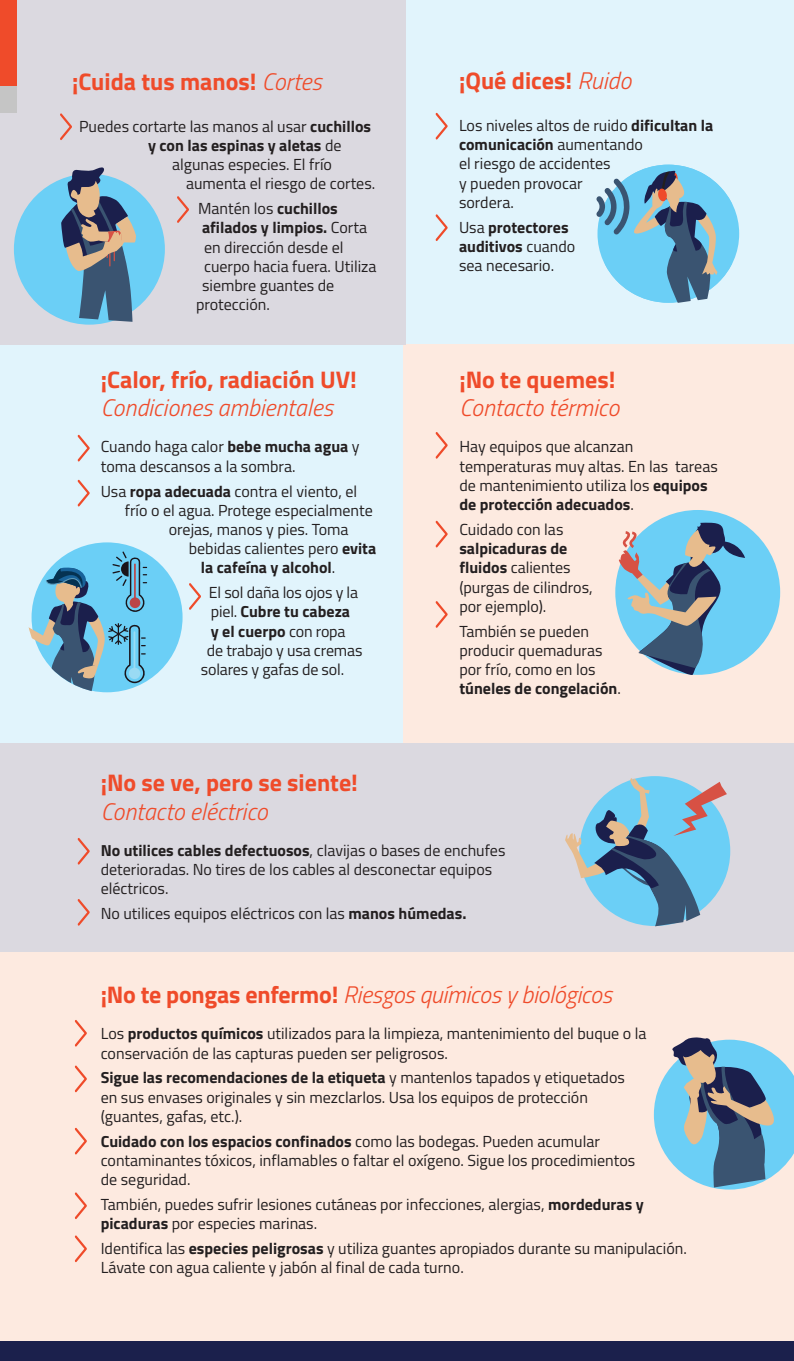
<style>
.page{position:relative;width:794px;height:1361px;background:#fff}
.page>*{position:absolute;margin:0;border:0;box-sizing:border-box;transform-origin:0 0}
.t1{font:italic 300 24px "Titillium";color:#ef4b2a}
.t2{font:700 24px "Titillium";color:#ef4b2a}
.t3{font:16px/19.2px "Titillium";color:#231f20}
.t4{font:700 16px "Titillium";color:#231f20}
.s1{font-weight:300;font-style:italic}
.s2{font-weight:700}
.s3{font-weight:400}
.s4{font-weight:700;font-style:normal}
</style>
<div class="page">
<div style="left:0;top:952px;width:794px;height:409px;background:#fdeae0"></div>
<div style="left:0;top:1341px;width:794px;height:20px;background:#1b204c"></div>
<div style="left:0;top:344px;width:405px;height:399px;background:#e1f4fc"></div>
<div style="left:404px;top:0;width:390px;height:344px;background:#e1f4fc"></div>
<div style="left:404px;top:344px;width:390px;height:399px;background:#fdeae0"></div>
<div style="left:0;top:0;width:405px;height:344px;background:#dbd9e0"></div>
<div style="left:0;top:743px;width:794px;height:209px;background:#dbd9e0"></div>
<div style="left:0;top:0;width:16px;height:86px;background:#ef4b2a"></div>
<div style="left:0;top:86px;width:16px;height:27px;background:#c5c5c5"></div>
<div style="left:14px;top:174px;width:151px;height:151px;background:#6bcff6;border-radius:50%"></div>
<svg style="left:61px;top:167px;width:75px;height:155px"></svg>
<svg style="left:435px;top:214px;width:13px;height:27px"></svg>
<svg style="left:435px;top:520px;width:13px;height:27px"></svg>
<svg style="left:435px;top:601px;width:13px;height:27px"></svg>
<svg style="left:435px;top:113px;width:13px;height:26px"></svg>
<svg style="left:435px;top:432px;width:13px;height:27px"></svg>
<svg style="left:77px;top:435px;width:13px;height:26px"></svg>
<svg style="left:77px;top:899px;width:13px;height:26px"></svg>
<svg style="left:75px;top:1127px;width:12px;height:27px"></svg>
<svg style="left:75px;top:1235px;width:12px;height:27px"></svg>
<svg style="left:75px;top:1065px;width:12px;height:27px"></svg>
<svg style="left:75px;top:1192px;width:12px;height:27px"></svg>
<svg style="left:75px;top:1020px;width:12px;height:26px"></svg>
<svg style="left:77px;top:838px;width:13px;height:26px"></svg>
<svg style="left:60px;top:113px;width:12px;height:27px"></svg>
<svg style="left:177px;top:196px;width:12px;height:27px"></svg>
<svg style="left:654px;top:1037px;width:140px;height:152px"></svg>
<svg style="left:565px;top:777px;width:162px;height:149px"></svg>
<div style="left:615px;top:510px;width:165px;height:165px;background:#6bcff6;border-radius:50%"></div>
<svg style="left:618px;top:522px;width:127px;height:153px"></svg>
<svg style="left:77px;top:479px;width:13px;height:27px"></svg>
<svg style="left:189px;top:583px;width:12px;height:27px"></svg>
<svg style="left:596px;top:165px;width:143px;height:138px"></svg>
<div style="left:32px;top:542px;width:150px;height:150px;background:#6bcff6;border-radius:50%"></div>
<svg style="left:28px;top:551px;width:119px;height:142px"></svg>
<h1 class="t2" style="left:72px;top:63px;width:251px">¡Cuida tus manos! <span class="s1">Cortes</span></h1>
<p class="t3" style="left:79px;top:116px;width:293px">Puedes cortarte las manos al usar <span class="s2">cuchillos</span></p>
<p class="t4" style="left:148px;top:133px;width:195px">y con las espinas y aletas <span class="s3">de</span></p>
<p class="t3" style="left:172px;top:154px;width:161px">algunas especies. El frío</p>
<p class="t3" style="left:186px;top:173px;width:191px">aumenta el riesgo de cortes.</p>
<p class="t3" style="left:198px;top:198px;width:141px">Mantén los <span class="s2">cuchillos</span></p>
<p class="t4" style="left:202px;top:216px;width:166px">afilados y limpios. <span class="s3">Corta</span></p>
<p class="t3" style="left:204px;top:237px;width:141px">en dirección desde el</p>
<p class="t3" style="left:204px;top:256px;width:174px">cuerpo hacia fuera. Utiliza</p>
<p class="t3" style="left:202px;top:275px;width:134px">siembre guantes de</p>
<p class="t3" style="left:196px;top:294px;width:75px">protección.</p>
<h1 class="t2" style="left:101px;top:361px;width:258px">¡Calor, frío, radiación UV!</h1>
<h1 class="t1" style="left:101px;top:391px;width:234px">Condiciones ambientales</h1>
<p class="t3" style="left:101px;top:436px;width:260px">Cuando haga calor <span class="s2">bebe mucha agua</span> y toma descansos a la sombra.</p>
<p class="t3" style="left:101px;top:480px;width:258px">Usa <span class="s2">ropa adecuada</span> contra el viento, el</p>
<p class="t3" style="left:125px;top:500px;width:249px">frío o el agua. Protege especialmente</p>
<p class="t3" style="left:169px;top:519px;width:181px">orejas, manos y pies. Toma</p>
<p class="t3" style="left:189px;top:538px;width:189px">bebidas calientes pero <span class="s2">evita</span></p>
<p class="t4" style="left:201px;top:555px;width:136px">la cafeína y alcohol<span class="s3">.</span></p>
<p class="t3" style="left:209px;top:582px;width:151px">El sol daña los ojos y la</p>
<p class="t4" style="left:211px;top:599px;width:141px"><span class="s3">piel.</span> Cubre tu cabeza</p>
<p class="t4" style="left:211px;top:619px;width:136px">y el cuerpo <span class="s3">con ropa</span></p>
<p class="t3" style="left:207px;top:640px;width:157px">de trabajo y usa cremas</p>
<p class="t3" style="left:201px;top:659px;width:145px">solares y gafas de sol.</p>
<h1 class="t2" style="left:459px;top:62px;width:174px">¡Qué dices! <span class="s1">Ruido</span></h1>
<p class="t3" style="left:459px;top:115px;width:256px">Los niveles altos de ruido <span class="s2">dificultan la comunicación</span> aumentando<br>el riesgo de accidentes<br>y pueden provocar<br>sordera.</p>
<p class="t3" style="left:459px;top:217px;width:118px">Usa <span class="s2">protectores auditivos</span> cuando sea necesario.</p>
<h1 class="t2" style="left:459px;top:361px;width:158px">¡No te quemes!</h1>
<h1 class="t1" style="left:459px;top:391px;width:161px">Contacto térmico</h1>
<p class="t3" style="left:459px;top:436px;width:260px">Hay equipos que alcanzan temperaturas muy altas. En las tareas de mantenimiento utiliza los <span class="s2">equipos de protección adecuados</span>.</p>
<p class="t3" style="left:459px;top:519px;width:106px">Cuidado con las</p>
<p class="t3" style="left:459px;top:538px;width:135px"><span class="s2">salpicaduras de fluidos</span> calientes (purgas de cilindros, por ejemplo).</p>
<p class="t3" style="left:459px;top:620px;width:163px">También se pueden producir quemaduras por frío, como en los <span class="s2">túneles de congelación</span>.</p>
<h1 class="t2" style="left:101px;top:764px;width:259px">¡No se ve, pero se siente!</h1>
<h1 class="t1" style="left:101px;top:794px;width:168px">Contacto eléctrico</h1>
<p class="t3" style="left:101px;top:840px;width:406px"><span class="s2">No utilices cables defectuosos</span>, clavijas o bases de enchufes deterioradas. No tires de los cables al desconectar equipos eléctricos.</p>
<p class="t3" style="left:101px;top:903px;width:367px">No utilices equipos eléctricos con las <span class="s2">manos húmedas.</span></p>
<h1 class="t1" style="left:101px;top:977px;width:513px"><span class="s4">¡No te pongas enfermo!</span> Riesgos químicos y biológicos</h1>
<p class="t3" style="left:101px;top:1023px;width:547px">Los <span class="s2">productos químicos</span> utilizados para la limpieza, mantenimiento del buque o la conservación de las capturas pueden ser peligrosos.</p>
<p class="t3" style="left:101px;top:1067px;width:526px"><span class="s2">Sigue las recomendaciones de la etiqueta</span> y mantenlos tapados y etiquetados en sus envases originales y sin mezclarlos. Usa los equipos de protección (guantes, gafas, etc.).</p>
<p class="t3" style="left:101px;top:1130px;width:536px"><span class="s2">Cuidado con los espacios confinados</span> como las bodegas. Pueden acumular contaminantes tóxicos, inflamables o faltar el oxígeno. Sigue los procedimientos de seguridad.</p>
<p class="t3" style="left:101px;top:1194px;width:544px">También, puedes sufrir lesiones cutáneas por infecciones, alergias, <span class="s2">mordeduras y picaduras</span> por especies marinas.</p>
<p class="t3" style="left:101px;top:1238px;width:587px">Identifica las <span class="s2">especies peligrosas</span> y utiliza guantes apropiados durante su manipulación.<br>Lávate con agua caliente y jabón al final de cada turno.</p>
</div>
